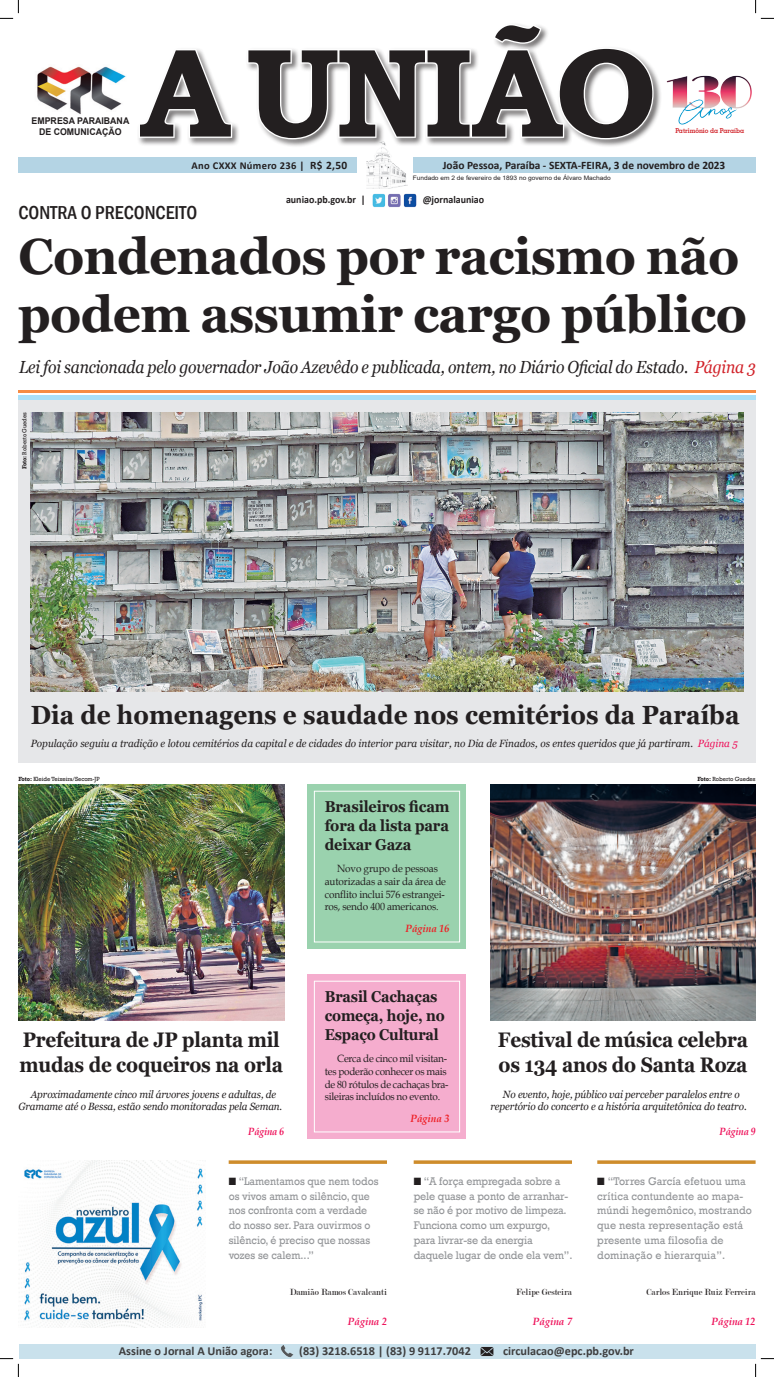
<style>
.page{position:relative;width:774px;height:1377px;background:#fff}
.page>*{position:absolute;margin:0;border:0;box-sizing:border-box;transform-origin:0 0}
.t1{font:700 126.35px "Bookman Old Style";letter-spacing:-.04em;color:#231f20}
.t2{font:700 50.75px/57.8px "Georgia";letter-spacing:-.015em;color:#231f20}
.t3{font:700 26.25px "Georgia";color:#231f20;scale:.93 1}
.t4{font:700 21px/24.5px "Georgia";letter-spacing:-.01em;color:#231f20;scale:.9 1}
.t5{font:500 condensed 19.25px "Franklin Gothic";color:#231f20}
.t6{font:italic 17.5px "Georgia";letter-spacing:-.01em;color:#231f20;scale:.9 1}
.t7{font:700 15.75px/19.2px "Georgia";letter-spacing:-.01em;color:#231f20;scale:.9 1}
.t8{font:700 15.75px/19.2px "Georgia";letter-spacing:-.01em;color:#231f20;text-align:justify;scale:.92 1}
.t9{font:700 12.25px "Calibri";color:#3e3e3f}
.t10{font:11.38px/14.9px "Rockwell";color:#939598;scale:.94 1}
.t11{font:11.38px/14.9px "Rockwell";color:#939598;scale:.92 1}
.t12{font:700 11.38px "Calibri";color:#231f20}
.t13{font:italic 10.5px/12.6px "Georgia";letter-spacing:-.01em;color:#231f20;text-align:center;scale:.95 1}
.t14{font:10.5px/12.6px "Book Antiqua";letter-spacing:-.02em;color:#231f20;scale:.95 1}
.t15{font:italic 10.5px/12.6px "Georgia";letter-spacing:-.01em;color:#231f20;text-align:center;scale:.94 1}
.t16{font:700 10.5px "Calibri";color:#231f20;scale:.95 1}
.t17{font:700 10.5px "Calibri";letter-spacing:.03em;color:#231f20}
.t18{font:italic 700 10.5px "Book Antiqua";color:#ee1059;scale:.95 1}
.t19{font:italic 700 10.5px "Book Antiqua";color:#ee1d23;scale:.95 1}
.t20{font:italic 700 10.5px "Book Antiqua";color:#ee1059;scale:.9 1}
.t21{font:9.62px "Modern";color:#231f20;scale:.95 1}
.Legenda{font:700 9.28px "Arial";color:#231f20;scale:.95 1}
.Legenda-2{font:700 6.83px "Geometric Slab 703 BT";color:#d1232a;scale:.95 1}
.LEGENDA{font:6.12px "Arial";color:#231f20;scale:1.07 1}
.t22{font:6.12px "Rockwell";letter-spacing:-.01em;color:#231f20;scale:.95 1}
.t23{font:6.12px "Rockwell";letter-spacing:-.01em;color:#231f20;scale:.93 1}
.s1{font-size:11.38px}
.s2{color:#d1232a}
.s3{font-weight:700}
.s4{color:#ee1059}
.s5{font-family:"Dixieland Normal";font-size:10.5px;color:#231f20}
</style>
<div class="page">
<div style="left:18px;top:398px;width:737px;height:364px;background:#e6e7e9"></div>
<div style="left:19px;top:1343px;width:736px;height:15px;background:#c9e1ec"></div>
<svg style="left:281px;top:1345px;width:12px;height:12px"></svg>
<img style="left:474px;top:1343px;width:25px;height:13px">
<hr style="left:18px;top:395px;width:737px;height:4px;background:#aae0f9">
<hr style="left:18px;top:390px;width:737px;height:3px;background:#f68c45">
<div style="left:133px;top:19px;width:526px;height:126px;background:#fff;opacity:.75"></div>
<svg style="left:137px;top:47px;width:96px;height:92px"></svg>
<svg style="left:246px;top:22px;width:408px;height:119px"></svg>
<div style="left:18px;top:157px;width:737px;height:16px;background:#b4d4e4"></div>
<div style="left:357px;top:156px;width:55px;height:19px;background:#fff"></div>
<img style="left:366px;top:142px;width:41px;height:46px">
<img style="left:666px;top:75px;width:85px;height:50px">
<img style="left:37px;top:55px;width:105px;height:61px">
<img style="left:372px;top:193px;width:45px;height:15px">
<img style="left:31px;top:412px;width:712px;height:279px">
<hr style="left:229px;top:1160px;width:158px;height:3px;background:#ce8c2b">
<hr style="left:413px;top:1160px;width:159px;height:3px;background:#ce8c2b">
<hr style="left:597px;top:1160px;width:158px;height:3px;background:#ce8c2b">
<div style="left:307px;top:784px;width:159px;height:164px;background:#9ad2ae"></div>
<div style="left:314px;top:790px;width:146px;height:152px;border:1px solid #fff"></div>
<div style="left:307px;top:974px;width:159px;height:164px;background:#f5adce"></div>
<div style="left:314px;top:980px;width:146px;height:152px;border:1px solid #fff"></div>
<img style="left:24px;top:1160px;width:179px;height:167px">
<img style="left:18px;top:784px;width:266px;height:236px">
<img style="left:490px;top:784px;width:265px;height:236px">
<svg style="left:0;top:0;width:19px;height:19px"></svg>
<svg style="left:0;top:1358px;width:19px;height:18px"></svg>
<svg style="left:755px;top:0;width:18px;height:19px"></svg>
<svg style="left:754px;top:1357px;width:19px;height:19px"></svg>
<p class="Legenda" style="left:32px;top:114px;width:104px">EMPRESA PARAIBANA</p>
<p class="Legenda" style="left:39px;top:125px;width:88px">DE COMUNICAÇÃO</p>
<p class="t1" style="left:140px;top:2px;width:518px">A UNIÃO</p>
<p class="Legenda-2" style="left:675px;top:126px;width:74px">Patrimônio da Paraíba</p>
<p class="t17" style="left:191px;top:158px;width:157px">Ano CXXX Número 236 | <span class="s1">R$ 2,50</span></p>
<p class="t12" style="left:443px;top:157px;width:284px">João Pessoa, Paraíba - SEXTA-FEIRA, 3 de novembro de 2023</p>
<p class="LEGENDA" style="left:412px;top:173px;width:187px">Fundado em 2 de fevereiro de 1893 no governo de Álvaro Machado</p>
<p class="t5" style="left:18px;top:200px;width:180px">CONTRA O PRECONCEITO</p>
<p class="t16" style="left:286px;top:192px;width:85px">auniao.pb.gov.br |</p>
<p class="t16" style="left:422px;top:192px;width:66px">@jornalauniao</p>
<p class="t2" style="left:18px;top:227px;width:730px">Condenados por racismo não podem assumir cargo público</p>
<p class="t6" style="left:19px;top:356px;width:820px">Lei foi sancionada pelo governador João Azevêdo e publicada, ontem, no Diário Oficial do Estado. <span class="s2">Página 3</span></p>
<p class="t23" style="left:21px;top:469px;width:63px;rotate:-90deg"><span class="s3">Foto:</span> Roberto Guedes</p>
<p class="t3" style="left:31px;top:698px;width:763px">Dia de homenagens e saudade nos cemitérios da Paraíba</p>
<p class="t13" style="left:31px;top:737px;width:745px">População seguiu a tradição e lotou cemitérios da capital e de cidades do interior para visitar, no Dia de Finados, os entes queridos que já partiram. <span class="s4">Página 5</span></p>
<p class="t22" style="left:18px;top:775px;width:87px"><span class="s3">Foto:</span> Kleide Teixeira/Secom-JP</p>
<p class="t4" style="left:20px;top:1027px;width:294px">Prefeitura de JP planta mil mudas de coqueiros na orla</p>
<p class="t15" style="left:18px;top:1087px;width:282px">Aproximadamente cinco mil árvores jovens e adultas, de<br>Gramame até o Bessa, estão sendo monitoradas pela Seman.</p>
<p class="t20" style="left:248px;top:1124px;width:41px">Página 6</p>
<p class="t8" style="left:324px;top:796px;width:137px">Brasileiros ficam fora da lista para deixar Gaza</p>
<p class="t14" style="left:324px;top:862px;width:129px;text-indent:12px">Novo grupo de pessoas autorizadas a sair da área de conflito inclui 576 estrangei&shy;ros, sendo 400 americanos.</p>
<p class="t19" style="left:405px;top:920px;width:48px">Página 16</p>
<p class="t7" style="left:324px;top:986px;width:135px">Brasil Cachaças começa, hoje, no<br>Espaço Cultural</p>
<p class="t14" style="left:324px;top:1052px;width:132px;text-indent:12px">Cerca de cinco mil visitan&shy;tes poderão conhecer os mais de 80 rótulos de cachaças bra&shy;sileiras incluídos no evento.</p>
<p class="t19" style="left:410px;top:1110px;width:43px">Página 3</p>
<p class="t22" style="left:697px;top:775px;width:63px"><span class="s3">Foto:</span> Roberto Guedes</p>
<p class="t4" style="left:498px;top:1027px;width:279px">Festival de música celebra os 134 anos do Santa Roza</p>
<p class="t13" style="left:490px;top:1087px;width:271px">No evento, hoje, público vai perceber paralelos entre o repertório do concerto e a história arquitetônica do teatro.</p>
<p class="t20" style="left:719px;top:1124px;width:41px">Página 9</p>
<p class="t11" style="left:229px;top:1173px;width:164px"><span class="s5">N</span> “Lamentamos que nem todos os vivos amam o silêncio, que nos confronta com a verdade do nosso ser. Para ouvirmos o silêncio, é preciso que nossas vozes se calem...”</p>
<p class="t21" style="left:290px;top:1286px;width:104px">Damião Ramos Cavalcanti</p>
<p class="t18" style="left:348px;top:1313px;width:43px">Página 2</p>
<p class="t10" style="left:413px;top:1173px;width:170px"><span class="s5">N</span> “A força empregada sobre a pele quase a ponto de arranhar&shy;se não é por motivo de limpeza.<br>Funciona como um expurgo, para livrar-se da energia daquele lugar de onde ela vem”.</p>
<p class="t21" style="left:516px;top:1286px;width:60px">Felipe Gesteira</p>
<p class="t18" style="left:532px;top:1313px;width:43px">Página 7</p>
<p class="t10" style="left:597px;top:1173px;width:166px"><span class="s5">N</span> “Torres García efetuou uma crítica contundente ao mapa&shy;múndi hegemônico, mostrando que nesta representação está presente uma filosofia de dominação e hierarquia”.</p>
<p class="t21" style="left:646px;top:1286px;width:116px">Carlos Enrique Ruiz Ferreira</p>
<p class="t18" style="left:711px;top:1313px;width:48px">Página 12</p>
<p class="t9" style="left:119px;top:1341px;width:155px">Assine o Jornal A União agora:</p>
<p class="t9" style="left:299px;top:1341px;width:173px">(83) 3218.6518 | (83) 9 9117.7042</p>
<p class="t9" style="left:503px;top:1341px;width:132px">circulacao@epc.pb.gov.br</p>
</div>
